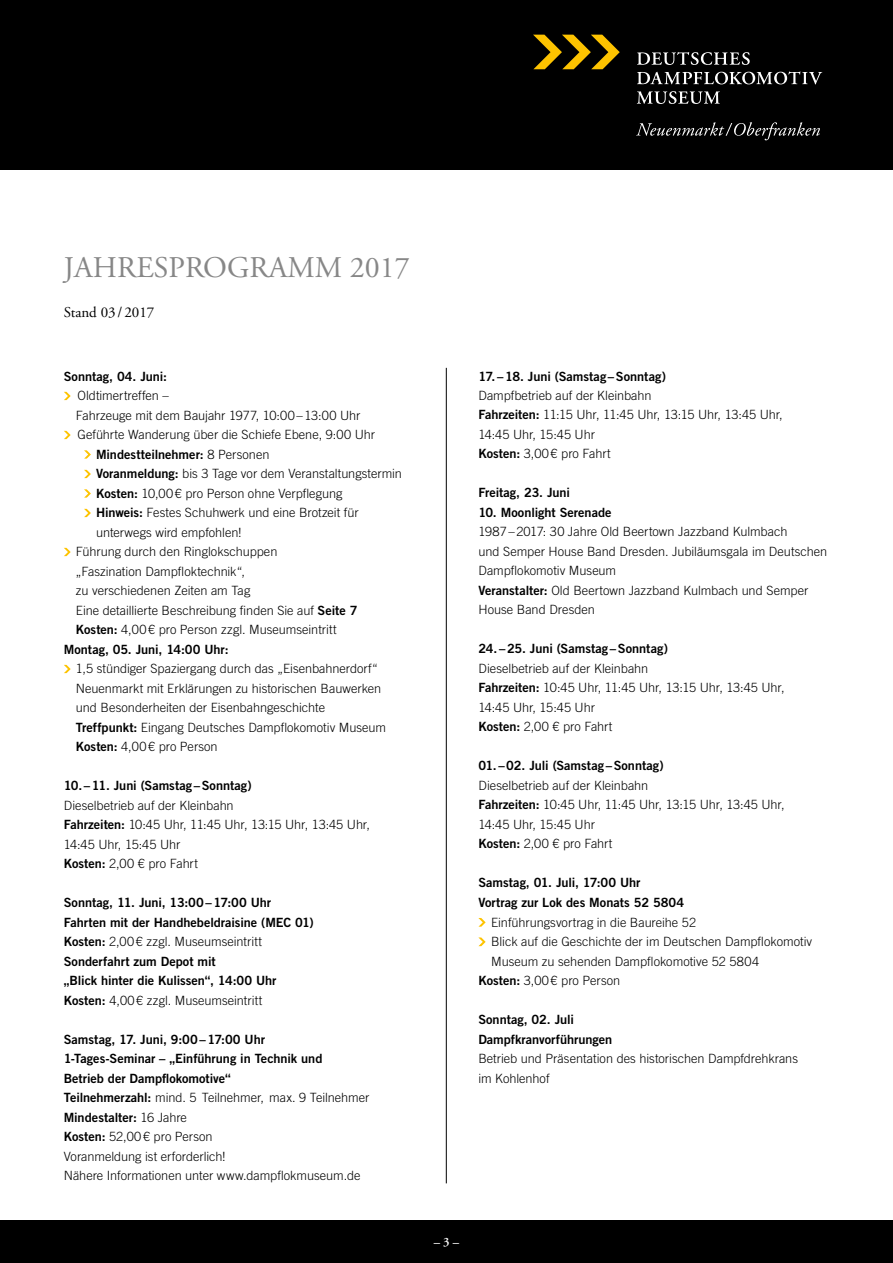
<style>
.page{position:relative;width:893px;height:1263px;background:#fff}
.page>*{position:absolute;margin:0;border:0;box-sizing:border-box;transform-origin:0 0}
.t1{font:30px "Adobe Garamond Pro";color:#878787}
.t2{font:15px "Adobe Garamond Pro";color:#000}
.t3{font:300 12.75px/19.5px "Trade Gothic LT Pro";color:#000}
.t4{font:12.75px/19.5px "Trade Gothic LT Pro Bd 2";color:#000}
.t5{font:600 12.75px "Adobe Garamond Pro";color:#fff}
.s1{font-family:"Trade Gothic LT Pro";font-weight:300}
.s2{font-family:"Trade Gothic LT Pro Bd 2";font-weight:400}
</style>
<div class="page">
<div style="left:0;top:1220px;width:893px;height:43px;background:#000"></div>
<div style="left:0;top:0;width:893px;height:170px;background:#000"></div>
<svg style="left:533px;top:35px;width:87px;height:34px"></svg>
<svg style="left:637px;top:52px;width:113px;height:13px"></svg>
<svg style="left:637px;top:71px;width:185px;height:13px"></svg>
<svg style="left:637px;top:91px;width:83px;height:13px"></svg>
<svg style="left:636px;top:122px;width:184px;height:18px"></svg>
<hr style="left:446px;top:368px;width:1px;height:815px;background:#000">
<svg style="left:64px;top:392px;width:7px;height:8px"></svg>
<svg style="left:64px;top:431px;width:7px;height:8px"></svg>
<svg style="left:84px;top:450px;width:7px;height:9px"></svg>
<svg style="left:84px;top:470px;width:7px;height:8px"></svg>
<svg style="left:84px;top:489px;width:7px;height:9px"></svg>
<svg style="left:84px;top:509px;width:7px;height:8px"></svg>
<svg style="left:64px;top:548px;width:7px;height:8px"></svg>
<svg style="left:64px;top:665px;width:7px;height:8px"></svg>
<svg style="left:478px;top:918px;width:8px;height:9px"></svg>
<svg style="left:478px;top:937px;width:8px;height:9px"></svg>
<h1 class="t1" style="left:64px;top:249px;width:348px">JAHRESPROGRAMM 2017</h1>
<p class="t2" style="left:64px;top:303px;width:92px">Stand 03/ 2017</p>
<p class="t4" style="left:64px;top:366px;width:105px">Sonntag, 04. Juni:</p>
<p class="t3" style="left:76px;top:386px;width:301px">Oldtimertreffen –<br>Fahrzeuge mit dem Baujahr 1977, 10:00–13:00 Uhr<br>Geführte Wanderung über die Schiefe Ebene, 9:00 Uhr</p>
<p class="t4" style="left:96px;top:444px;width:175px">Mindestteilnehmer: <span class="s1">8 Personen</span></p>
<p class="t3" style="left:96px;top:464px;width:307px"><span class="s2">Voranmeldung:</span> bis 3 Tage vor dem Veranstaltungstermin</p>
<p class="t3" style="left:96px;top:483px;width:248px"><span class="s2">Kosten:</span> 10,00€ pro Person ohne Verpflegung</p>
<p class="t3" style="left:96px;top:503px;width:264px"><span class="s2">Hinweis:</span> Festes Schuhwerk und eine Brotzeit für</p>
<p class="t3" style="left:96px;top:522px;width:147px">unterwegs wird empfohlen!</p>
<p class="t3" style="left:76px;top:542px;width:203px">Führung durch den Ringlokschuppen</p>
<p class="t3" style="left:76px;top:561px;width:171px">„Faszination Dampfloktechnik“,</p>
<p class="t3" style="left:76px;top:581px;width:176px">zu verschiedenen Zeiten am Tag</p>
<p class="t3" style="left:76px;top:600px;width:283px">Eine detaillierte Beschreibung finden Sie auf <span class="s2">Seite 7</span></p>
<p class="t3" style="left:76px;top:620px;width:262px"><span class="s2">Kosten:</span> 4,00€ pro Person zzgl. Museumseintritt</p>
<p class="t4" style="left:64px;top:639px;width:166px">Montag, 05. Juni, 14:00 Uhr:</p>
<p class="t3" style="left:76px;top:659px;width:312px">1,5 stündiger Spaziergang durch das „Eisenbahnerdorf“ Neuenmarkt mit Erklärungen zu historischen Bauwerken und Besonderheiten der Eisenbahngeschichte <span class="s2">Treffpunkt:</span> Eingang Deutsches Dampflokomotiv Museum <span class="s2">Kosten:</span> 4,00€ pro Person</p>
<p class="t4" style="left:64px;top:776px;width:190px">10.–11. Juni (Samstag–Sonntag)</p>
<p class="t3" style="left:64px;top:795px;width:308px">Dieselbetrieb auf der Kleinbahn<br><span class="s2">Fahrzeiten:</span> 10:45 Uhr, 11:45 Uhr, 13:15 Uhr, 13:45 Uhr, 14:45 Uhr, 15:45 Uhr<br><span class="s2">Kosten:</span> 2,00 € pro Fahrt</p>
<p class="t4" style="left:64px;top:892px;width:251px">Sonntag, 11. Juni, 13:00–17:00 Uhr<br>Fahrten mit der Handhebeldraisine (MEC 01)</p>
<p class="t3" style="left:64px;top:932px;width:200px"><span class="s2">Kosten:</span> 2,00€ zzgl. Museumseintritt</p>
<p class="t4" style="left:64px;top:951px;width:214px">Sonderfahrt zum Depot mit<br>„Blick hinter die Kulissen“, 14:00 Uhr</p>
<p class="t3" style="left:64px;top:990px;width:200px"><span class="s2">Kosten:</span> 4,00€ zzgl. Museumseintritt</p>
<p class="t4" style="left:64px;top:1029px;width:260px">Samstag, 17. Juni, 9:00–17:00 Uhr<br>1-Tages-Seminar – „Einführung in Technik und<br>Betrieb der Dampflokomotive“</p>
<p class="t3" style="left:64px;top:1088px;width:307px"><span class="s2">Teilnehmerzahl:</span> mind. 5 Teilnehmer, max. 9 Teilnehmer</p>
<p class="t4" style="left:64px;top:1107px;width:125px">Mindestalter: <span class="s1">16 Jahre</span></p>
<p class="t3" style="left:64px;top:1127px;width:298px"><span class="s2">Kosten:</span> 52,00€ pro Person<br>Voranmeldung ist erforderlich!<br>Nähere Informationen unter www.dampflokmuseum.de</p>
<p class="t4" style="left:478px;top:366px;width:189px">17. –18. Juni (Samstag–Sonntag)</p>
<p class="t3" style="left:478px;top:386px;width:306px">Dampfbetrieb auf der Kleinbahn<br><span class="s2">Fahrzeiten:</span> 11:15 Uhr, 11:45 Uhr, 13:15 Uhr, 13:45 Uhr,<br>14:45 Uhr, 15:45 Uhr<br><span class="s2">Kosten:</span> 3,00€ pro Fahrt</p>
<p class="t4" style="left:478px;top:483px;width:93px">Freitag, 23. Juni</p>
<p class="t4" style="left:478px;top:502px;width:135px">10. Moonlight Serenade</p>
<p class="t3" style="left:478px;top:522px;width:350px">1987–2017: 30 Jahre Old Beertown Jazzband Kulmbach<br>und Semper House Band Dresden. Jubiläumsgala im Deutschen Dampflokomotiv Museum<br><span class="s2">Veranstalter:</span> Old Beertown Jazzband Kulmbach und Semper House Band Dresden</p>
<p class="t4" style="left:478px;top:639px;width:191px">24. –25. Juni (Samstag –Sonntag)</p>
<p class="t3" style="left:478px;top:658px;width:308px">Dieselbetrieb auf der Kleinbahn<br><span class="s2">Fahrzeiten:</span> 10:45 Uhr, 11:45 Uhr, 13:15 Uhr, 13:45 Uhr, 14:45 Uhr, 15:45 Uhr<br><span class="s2">Kosten:</span> 2,00 € pro Fahrt</p>
<p class="t4" style="left:478px;top:756px;width:187px">01. –02. Juli (Samstag –Sonntag)</p>
<p class="t3" style="left:478px;top:775px;width:308px">Dieselbetrieb auf der Kleinbahn<br><span class="s2">Fahrzeiten:</span> 10:45 Uhr, 11:45 Uhr, 13:15 Uhr, 13:45 Uhr, 14:45 Uhr, 15:45 Uhr<br><span class="s2">Kosten:</span> 2,00 € pro Fahrt</p>
<p class="t4" style="left:478px;top:873px;width:207px">Samstag, 01. Juli, 17:00 Uhr<br>Vortrag zur Lok des Monats 52 5804</p>
<p class="t3" style="left:491px;top:912px;width:206px">Einführungsvortrag in die Baureihe 52</p>
<p class="t3" style="left:491px;top:932px;width:323px">Blick auf die Geschichte der im Deutschen Dampflokomotiv</p>
<p class="t3" style="left:491px;top:951px;width:269px">Museum zu sehenden Dampflokomotive 52 5804</p>
<p class="t3" style="left:478px;top:971px;width:143px"><span class="s2">Kosten:</span> 3,00€ pro Person</p>
<p class="t4" style="left:478px;top:1010px;width:135px">Sonntag, 02. Juli<br>Dampfkranvorführungen</p>
<p class="t3" style="left:478px;top:1049px;width:321px">Betrieb und Präsentation des historischen Dampfdrehkrans im Kohlenhof</p>
<p class="t5" style="left:434px;top:1235px;width:27px">– 3 –</p>
</div>
